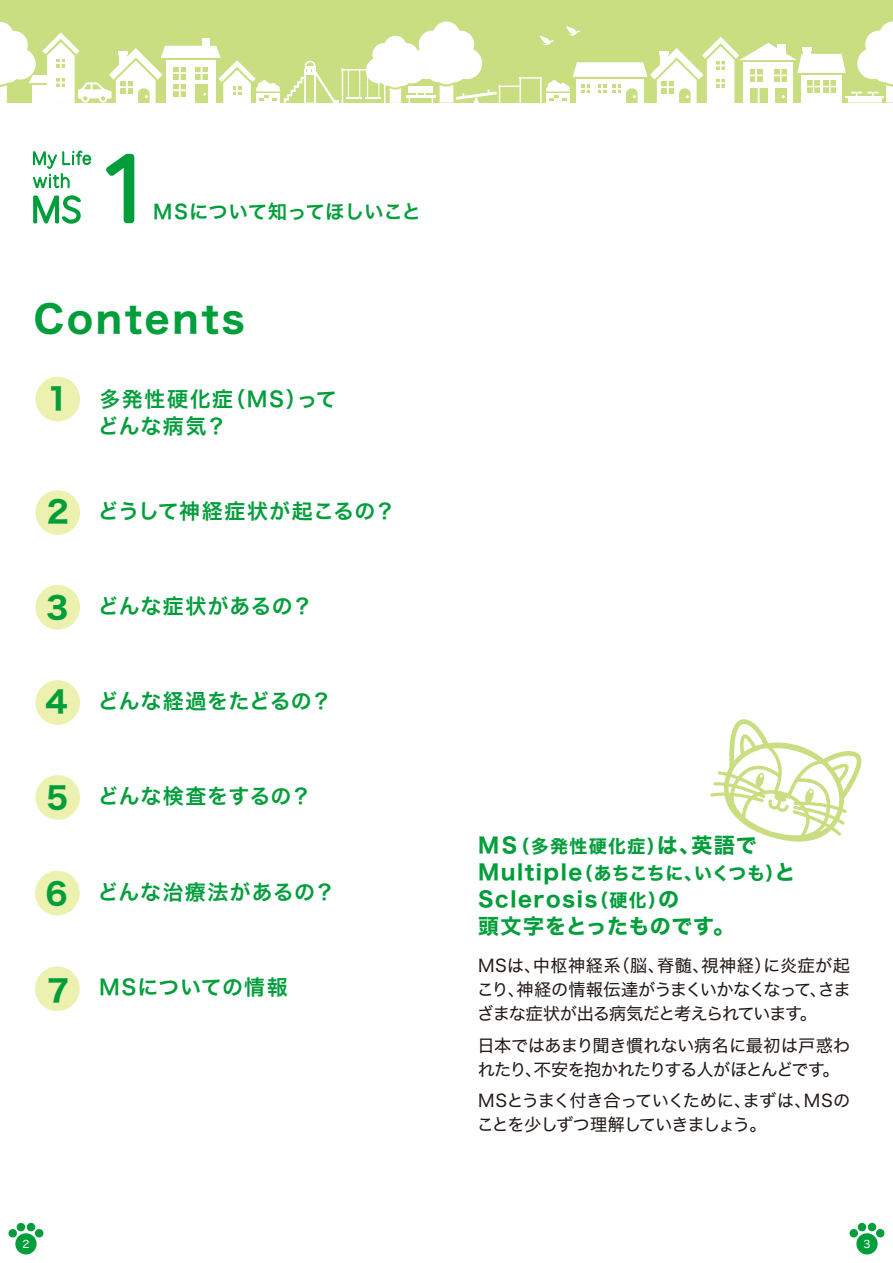
<style>
.page{position:relative;width:893px;height:1263px;background:#fff}
.page>*{position:absolute;margin:0;border:0;box-sizing:border-box;transform-origin:0 0}
.t1{font:37.5px "Hira Kaku Std W7";letter-spacing:.075em;color:#009e3b}
.t2{font:30px "Hira Kaku Std W7";color:#009e3b}
.t3{font:21px "Hira Kaku Std W6";letter-spacing:.03em;color:#009e3b}
.t4{font:21px/27px "Hira Kaku Std W7";letter-spacing:.075em;color:#009e3b}
.t5{font:21px/27px "Hira Kaku Std W6";letter-spacing:.075em;color:#009e3b}
.t6{font:21px "Hira Kaku Std W6";letter-spacing:.01em;color:#009e3b}
.t7{font:19.5px "Hira Kaku Std W6";letter-spacing:.005em;color:#009e3b}
.t8{font:18px/27px "Hira Kaku Std W7";letter-spacing:.025em;color:#009e3b}
.t9{font:17.25px/24px "Hira Kaku Std W4";letter-spacing:-.045em;color:#221815}
.t10{font:10.5px "Hira Kaku Std W4";color:#fff}
.s1{font-family:"Hira Kaku Std W7";font-size:30px}
.s2{font-size:21px}
.s3{font-size:18px}
</style>
<div class="page">
<div style="left:0;top:0;width:893px;height:103px;background:#c9de81"></div>
<div style="left:15px;top:1233px;width:22px;height:21px;background:#009e3b;border-radius:50%"></div>
<svg style="left:8px;top:1222px;width:36px;height:16px"></svg>
<div style="left:856px;top:1233px;width:22px;height:21px;background:#009e3b;border-radius:50%"></div>
<svg style="left:849px;top:1222px;width:36px;height:16px"></svg>
<svg style="left:710px;top:719px;width:152px;height:123px"></svg>
<svg style="left:106px;top:153px;width:29px;height:71px"></svg>
<div style="left:35px;top:490px;width:45px;height:45px;background:#edf1b0;border-radius:50%"></div>
<div style="left:35px;top:377px;width:45px;height:44px;background:#edf1b0;border-radius:50%"></div>
<div style="left:35px;top:585px;width:45px;height:45px;background:#edf1b0;border-radius:50%"></div>
<div style="left:35px;top:680px;width:45px;height:45px;background:#edf1b0;border-radius:50%"></div>
<div style="left:35px;top:775px;width:45px;height:45px;background:#edf1b0;border-radius:50%"></div>
<div style="left:35px;top:871px;width:45px;height:44px;background:#edf1b0;border-radius:50%"></div>
<div style="left:35px;top:966px;width:45px;height:45px;background:#edf1b0;border-radius:50%"></div>
<svg style="left:32px;top:150px;width:60px;height:74px"></svg>
<hr style="left:520px;top:77px;width:21px;height:2px;background:#fff">
<svg style="left:0;top:21px;width:521px;height:82px"></svg>
<svg style="left:540px;top:21px;width:353px;height:82px"></svg>
<p class="t7" style="left:153px;top:197px;width:269px">MSについて知ってほしいこと</p>
<h1 class="t1" style="left:34px;top:289px;width:213px">Contents</h1>
<h2 class="t2" style="left:47px;top:375px;width:24px">1</h2>
<p class="t5" style="left:98px;top:386px;width:240px">多発性硬化症（MS）ってどんな病気？</p>
<p class="t3" style="left:47px;top:495px;width:350px"><span class="s1">2</span> どうして神経症状が起こるの？</p>
<p class="t3" style="left:46px;top:590px;width:268px"><span class="s1">3</span> どんな症状があるの？</p>
<p class="t6" style="left:45px;top:685px;width:288px"><span class="s1">4</span> どんな経過をたどるの？</p>
<p class="t3" style="left:46px;top:780px;width:267px"><span class="s1">5</span> どんな検査をするの？</p>
<p class="t3" style="left:45px;top:876px;width:291px"><span class="s1">6</span> どんな治療法があるの？</p>
<p class="t3" style="left:47px;top:971px;width:242px"><span class="s1">7</span> MSについての情報</p>
<p class="t8" style="left:478px;top:833px;width:319px"><span class="s2">ＭＳ</span>（多発性硬化症）<span class="s2">は、英語で<br>Multiple</span>（あちこちに、いくつも）<span class="s2">と</span></p>
<p class="t4" style="left:478px;top:886px;width:258px">Sclerosis<span class="s3">（硬化）</span>の<br>頭文字をとったものです。</p>
<p class="t9" style="left:477px;top:954px;width:375px;text-align:justify">MSは、中枢神経系（脳、脊髄、視神経）に炎症が起こり、神経の情報伝達がうまくいかなくなって、さまざまな症状が出る病気だと考えられています。</p>
<p class="t9" style="left:477px;top:1033px;width:374px">日本ではあまり聞き慣れない病名に最初は戸惑われたり、不安を抱かれたりする人がほとんどです。</p>
<p class="t9" style="left:477px;top:1089px;width:375px">MSとうまく付き合っていくために、まずは、MSのことを少しずつ理解していきましょう。</p>
<p class="t10" style="left:22px;top:1236px;width:9px">2</p>
<p class="t10" style="left:863px;top:1236px;width:9px">3</p>
</div>
